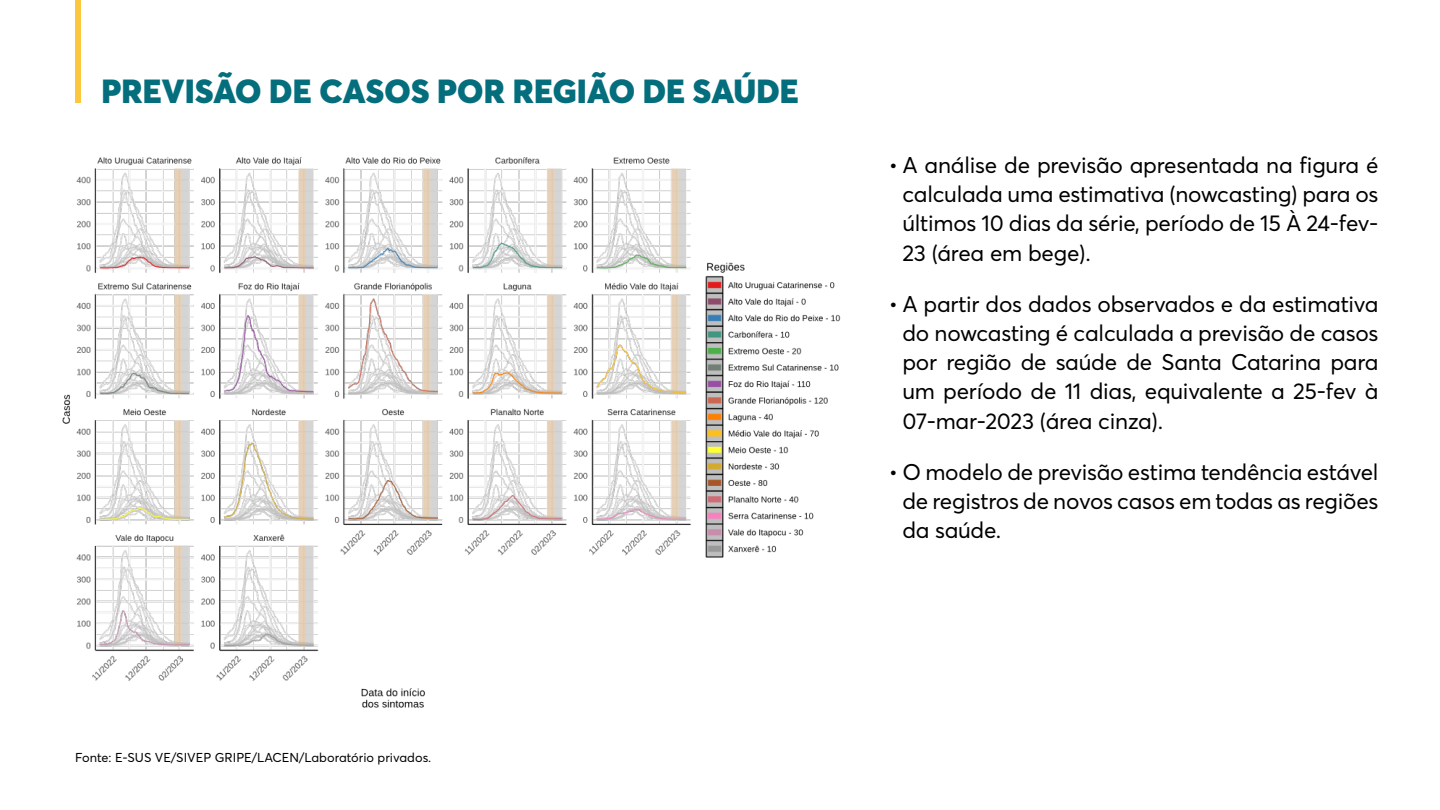
<style>
.page{position:relative;width:1440px;height:810px;background:#fff}
.page>*{position:absolute;margin:0;border:0;box-sizing:border-box;transform-origin:0 0}
.t1{font:900 33px "Averta";letter-spacing:.005em;color:#056e7d}
.t2{font:22.5px/29.2px "Averta";letter-spacing:-.01em;color:#000;text-align:justify}
.t3{font:12.75px "Averta";color:#000}
</style>
<div class="page">
<div style="left:75px;top:0;width:6px;height:102px;background:#fcc63f"></div>
<img style="left:62px;top:157px;width:779px;height:551px">
<h1 class="t1" style="left:101px;top:70px;width:699px">PREVISÃO DE CASOS POR REGIÃO DE SAÚDE</h1>
<p class="t3" style="left:75px;top:750px;width:357px">Fonte: E-SUS VE/SIVEP GRIPE/LACEN/Laboratório privados.</p>
<p class="t2" style="left:902px;top:150px;width:478px;text-indent:-14px">• A análise de previsão apresentada na figura é calculada uma estimativa (nowcasting) para os últimos 10 dias da série, período de 15 À 24-fev-23 (área em bege).</p>
<p class="t2" style="left:902px;top:289px;width:478px;text-indent:-14px">• A partir dos dados observados e da estimativa do nowcasting é calculada a previsão de casos por região de saúde de Santa Catarina para um período de 11 dias, equivalente a 25-fev à 07-mar-2023 (área cinza).</p>
<p class="t2" style="left:902px;top:457px;width:478px;text-indent:-14px">• O modelo de previsão estima tendência estável de registros de novos casos em todas as regiões da saúde.</p>
</div>
